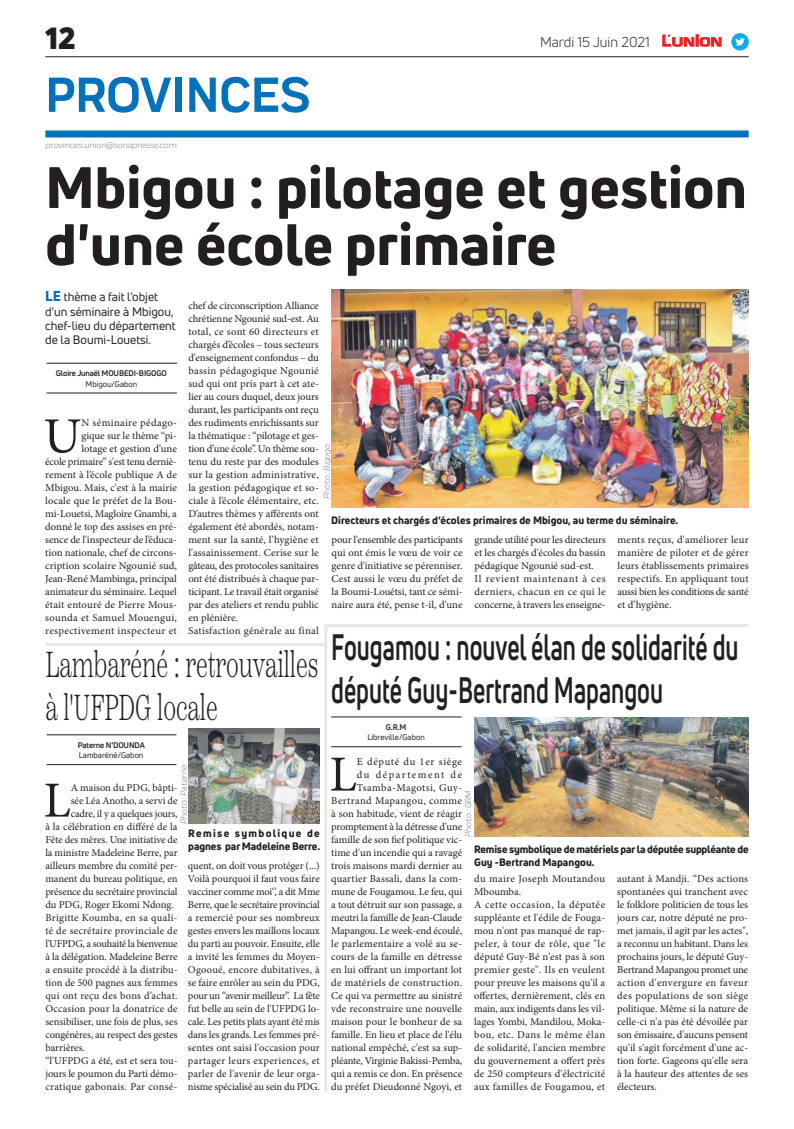
<style>
.page{position:relative;width:794px;height:1129px;background:#fff}
.page>*{position:absolute;margin:0;border:0;box-sizing:border-box;transform-origin:0 0}
.t1{font:800 57px/57px "Uni Neue";color:#231f20}
.t2{font:700 51px "Praktika";color:#0072bc}
.t3{font:50.5px "Minion Pro";color:#231f20}
.t4{font:700 36px/43.2px "Uni Neue";color:#231f20;scale:.65 1}
.t5{font:300 36px/43.2px "Scotch Text";color:#231f20;scale:.63 1}
.t6{font:900 30px "Uni Neue";color:#231f20}
.t7{font:14px "Uni Neue";color:#231f20}
.t8{font:12px/14.4px "Uni Neue";color:#231f20}
.t9{font:10.5px/13px "Minion Pro";color:#231f20;text-align:justify}
.t10{font:800 10.5px/12.6px "Uni Neue";letter-spacing:-.005em;color:#231f20}
.t11{font:10.5px "Minion Pro";letter-spacing:.03em;color:#231f20}
.t12{font:10.5px "Minion Pro";letter-spacing:.02em;color:#231f20}
.t13{font:10.5px "Minion Pro";letter-spacing:-.025em;color:#231f20}
.t14{font:10.5px "Minion Pro";letter-spacing:.025em;color:#231f20}
.t15{font:italic 9px "Praktika";color:#818386}
.t16{font:700 8px "Uni Neue";letter-spacing:-.02em;color:#231f20}
.t17{font:8px "Uni Neue";color:#231f20}
.s1{font-family:"Eurostile";font-weight:600;font-size:14.9px;color:#ee1d23}
.s2{font-family:"Eurostile";font-weight:600;font-size:11.4px;color:#ee1d23}
.s3{font-weight:800;font-size:14px;color:#0072bc}
</style>
<div class="page">
<hr style="left:45px;top:56px;width:703px;height:1px;background:#231f20">
<div style="left:45px;top:130px;width:703px;height:7px;background:#0072bc"></div>
<svg style="left:662px;top:34px;width:60px;height:13px"></svg>
<div style="left:731px;top:33px;width:17px;height:18px;background:#00aeef;border-radius:50%"></div>
<svg style="left:735px;top:38px;width:10px;height:8px"></svg>
<hr style="left:46px;top:392px;width:131px;height:1px;background:#231f20">
<hr style="left:46px;top:363px;width:131px;height:1px;background:#231f20">
<img style="left:331px;top:289px;width:417px;height:218px">
<hr style="left:331px;top:746px;width:130px;height:1px;background:#231f20">
<hr style="left:331px;top:716px;width:130px;height:1px;background:#231f20">
<img style="left:474px;top:717px;width:274px;height:119px">
<hr style="left:47px;top:764px;width:129px;height:1px;background:#231f20">
<hr style="left:47px;top:734px;width:129px;height:1px;background:#231f20">
<img style="left:188px;top:728px;width:132px;height:95px">
<hr style="left:324px;top:624px;width:3px;height:467px;background:#e7e8e2">
<hr style="left:45px;top:643px;width:281px;height:3px;background:#e7e8e2">
<hr style="left:326px;top:624px;width:422px;height:3px;background:#e7e8e2">
<h3 class="t6" style="left:45px;top:17px;width:32px">12</h3>
<h2 class="t2" style="left:45px;top:54px;width:266px">PROVINCES</h2>
<p class="t15" style="left:45px;top:139px;width:133px">provinces.union@sonapresse.com</p>
<h3 class="t7" style="left:540px;top:33px;width:183px">Mardi 15 Juin 2021 <span class="s1">L</span><span class="s2">UNION</span></h3>
<h1 class="t1" style="left:45px;top:158px;width:703px">Mbigou : pilotage et gestion d'une école primaire</h1>
<p class="t8" style="left:45px;top:289px;width:132px"><span class="s3">LE</span> thème a fait l'objet d'un séminaire à Mbigou, chef-lieu du département de la Boumi-Louetsi.</p>
<p class="t16" style="left:56px;top:368px;width:113px">Gloire Junaël MOUBEDI-BIGOGO</p>
<p class="t17" style="left:85px;top:379px;width:53px">Mbigou/Gabon</p>
<p class="t9" style="left:188px;top:299px;width:132px;text-align:left">chef de circonscription Alliance chrétienne Ngounié sud-est. Au total, ce sont 60 directeurs et chargés d’écoles – tous secteurs d'enseignement confondus – du bassin pédagogique Ngounié sud qui ont pris part à cet ate&shy;lier au cours duquel, deux jours durant, les participants ont reçu des rudiments enrichissants sur la thématique : “pilotage et ges&shy;tion d’une école”. Un thème sou&shy;tenu du reste par des modules sur la gestion administrative, la gestion pédagogique et so&shy;ciale à l’école élémentaire, etc.<br>D’autres thèmes y afférents ont également été abordés, notam&shy;ment sur la santé, l’hygiène et l'assainissement. Cerise sur le gâteau, des protocoles sanitaires ont été distribués à chaque par&shy;ticipant. Le travail était organisé par des ateliers et rendu public en plénière.<br>Satisfaction générale au final</p>
<p class="t9" style="left:45px;top:416px;width:133px;text-align:right">N séminaire pédago-<br>gique sur le thème “pi-<br>lotage et gestion d’une<br>école primaire” s'est tenu derniè&shy;rement à l’école publique A de<br>Mbigou. Mais, c'est à la mairie locale que le préfet de la Bou&shy;mi-Louetsi, Magloire Gnambi, a donné le top des assises en pré&shy;sence de l'inspecteur de l’éduca&shy;tion nationale, chef de circons&shy;cription scolaire Ngounié sud,<br>Jean-René Mambinga, principal animateur du séminaire. Lequel était entouré de Pierre Mous&shy;sounda et Samuel Mouengui, respectivement inspecteur et</p>
<h3 class="t3" style="left:43px;top:402px;width:39px">U</h3>
<p class="t15" style="left:320px;top:499px;width:57px;rotate:-90deg">Photo : Bigogo</p>
<p class="t10" style="left:331px;top:514px;width:348px">Directeurs et chargés d’écoles primaires de Mbigou, au terme du séminaire.</p>
<p class="t9" style="left:331px;top:533px;width:133px">pour l'ensemble des participants qui ont émis le vœu de voir ce genre d'initiative se pérenniser.<br>Cest aussi le vœu du préfet de la Boumi-Louétsi, tant ce sémi&shy;naire aura été, pense t-il, d'une</p>
<p class="t9" style="left:474px;top:533px;width:133px;text-align:left">grande utilité pour les directeurs et les chargés d'écoles du bassin pédagique Ngounié sud-est.<br>Il revient maintenant à ces derniers, chacun en ce qui le concerne, à travers les enseigne-</p>
<p class="t9" style="left:617px;top:533px;width:132px">ments reçus, d'améliorer leur manière de piloter et de gérer leurs établissements primaires respectifs. En appliquant tout aussi bien les conditions de santé et d’hygiène.</p>
<h3 class="t4" style="left:331px;top:624px;width:628px">Fougamou : nouvel élan de solidarité du député Guy-Bertrand Mapangou</h3>
<p class="t16" style="left:386px;top:721px;width:22px">G.R.M</p>
<p class="t17" style="left:367px;top:732px;width:59px">Libreville/Gabon</p>
<h3 class="t5" style="left:45px;top:643px;width:435px">Lambaréné : retrouvailles à l'UFPDG locale</h3>
<p class="t16" style="left:78px;top:739px;width:69px">Paterne N’DOUNDA</p>
<p class="t17" style="left:79px;top:750px;width:66px">Lambaréné/Gabon</p>
<p class="t9" style="left:331px;top:754px;width:132px;text-align:right">E député du 1er siège<br>du département de<br>Tsamba-Magotsi, Guy-<br>Bertrand Mapangou, comme à son habitude, vient de réagir promptement à la détresse d'une famille de son fief politique vic&shy;time d'un incendie qui a ravagé trois maisons mardi dernier au quartier Bassali, dans la com&shy;mune de Fougamou. Le feu, qui a tout détruit sur son passage, a meutri la famille de Jean-Claude<br>Mapangou. Le week-end écoulé, le parlementaire a volé au se&shy;cours de la famille en détresse en lui offrant un important lot de matériels de construction.<br>Ce qui va permettre au sinistré vde reconstruire une nouvelle maison pour le bonheur de sa famille. En lieu et place de l'élu national empêché, c'est sa sup&shy;pléante, Virginie Bakissi-Pemba, qui a remis ce don. En présence du préfet Dieudonné Ngoyi, et</p>
<h3 class="t3" style="left:329px;top:740px;width:29px">L</h3>
<p class="t15" style="left:177px;top:823px;width:61px;rotate:-90deg">Photo : Paterne</p>
<h3 class="t3" style="left:44px;top:766px;width:29px">L</h3>
<p class="t9" style="left:71px;top:780px;width:108px">A maison du PDG, bâpti-</p>
<p class="t15" style="left:462px;top:836px;width:48px;rotate:-90deg">Photo : GRM</p>
<p class="t9" style="left:71px;top:793px;width:108px">sée Léa Anotho, a servi de</p>
<p class="t9" style="left:71px;top:806px;width:108px">cadre, il y a quelques jours,</p>
<p class="t9" style="left:45px;top:819px;width:134px">à la célébration en différé de la</p>
<p class="t9" style="left:45px;top:832px;width:134px">Fête des mères. Une initiative de</p>
<p class="t9" style="left:45px;top:845px;width:134px">la ministre Madeleine Berre, par</p>
<p class="t9" style="left:45px;top:858px;width:134px">ailleurs membre du comité per-</p>
<p class="t9" style="left:45px;top:871px;width:134px">manent du bureau politique, en</p>
<p class="t9" style="left:45px;top:884px;width:134px">présence du secrétaire provincial</p>
<p class="t9" style="left:45px;top:897px;width:130px">du PDG, Roger Ekomi Ndong.</p>
<p class="t11" style="left:45px;top:910px;width:134px">Brigitte Koumba, en sa quali-</p>
<p class="t14" style="left:45px;top:923px;width:134px">té de secrétaire provinciale de</p>
<p class="t13" style="left:45px;top:936px;width:134px">l'UFPDG, a souhaité la bienvenue</p>
<p class="t9" style="left:45px;top:949px;width:134px">à la délégation. Madeleine Berre</p>
<p class="t9" style="left:45px;top:962px;width:134px">a ensuite procédé à la distribu-</p>
<p class="t9" style="left:45px;top:975px;width:134px">tion de 500 pagnes aux femmes</p>
<p class="t12" style="left:45px;top:988px;width:134px">qui ont reçu des bons d’achat.</p>
<p class="t12" style="left:45px;top:1001px;width:134px">Occasion pour la donatrice de</p>
<p class="t9" style="left:45px;top:1014px;width:134px">sensibiliser, une fois de plus, ses</p>
<p class="t9" style="left:45px;top:1027px;width:134px">congénères, au respect des gestes</p>
<p class="t9" style="left:45px;top:1040px;width:41px">barrières.</p>
<p class="t9" style="left:45px;top:1053px;width:134px">“l'UFPDG a été, est et sera tou-</p>
<p class="t9" style="left:45px;top:1066px;width:134px">jours le poumon du Parti démo-</p>
<p class="t11" style="left:45px;top:1079px;width:134px">cratique gabonais. Par consé-</p>
<p class="t10" style="left:188px;top:827px;width:133px">Remise symbolique de pagnes par Madeleine Berre.</p>
<p class="t10" style="left:474px;top:842px;width:276px">Remise symbolique de matériels par la députée suppléante de<br>Guy -Bertrand Mapangou.</p>
<p class="t9" style="left:188px;top:858px;width:133px">quent, on doit vous protéger (...)<br>Voilà pourquoi il faut vous faire vacciner comme moi‘’, a dit Mme Berre, que le secrétaire provincial a remercié pour ses nombreux gestes envers les maillons locaux du parti au pouvoir. Ensuite, elle a invité les femmes du Moyen-Ogooué, encore dubitatives, à se faire enrôler au sein du PDG, pour un “avenir meilleur”. La fête fut belle au sein de l'UFPDG lo&shy;cale. Les petits plats ayant été mis dans les grands. Les femmes pré&shy;sentes ont saisi l'occasion pour partager leurs experiences, et parler de l'avenir de leur orga&shy;nisme spécialisé au sein du PDG.</p>
<p class="t9" style="left:474px;top:871px;width:132px;text-align:left">du maire Joseph Moutandou<br>Mboumba.<br>A cette occasion, la députée suppléante et l'édile de Fouga&shy;mou n'ont pas manqué de rap&shy;peler, à tour de rôle, que "le député Guy-Bé n'est pas à son premier geste". Ils en veulent pour preuve les maisons qu'il a offertes, dernièrement, clés en main, aux indigents dans les vil&shy;lages Yombi, Mandilou, Moka&shy;bou, etc. Dans le même élan de solidarité, l'ancien membre du gouvernement a offert près de 250 compteurs d'électricité aux familles de Fougamou, et</p>
<p class="t9" style="left:617px;top:871px;width:132px">autant à Mandji. “Des actions spontanées qui tranchent avec le folklore politicien de tous les jours car, notre député ne pro&shy;met jamais, il agit par les actes", a reconnu un habitant. Dans les prochains jours, le député Guy-Bertrand Mapangou promet une action d'envergure en faveur des populations de son siège politique. Même si la nature de celle-ci n'a pas été dévoilée par son émissaire, d'aucuns pensent qu'il s'agit forcément d'une ac&shy;tion forte. Gageons qu'elle sera à la hauteur des attentes de ses électeurs.</p>
</div>
